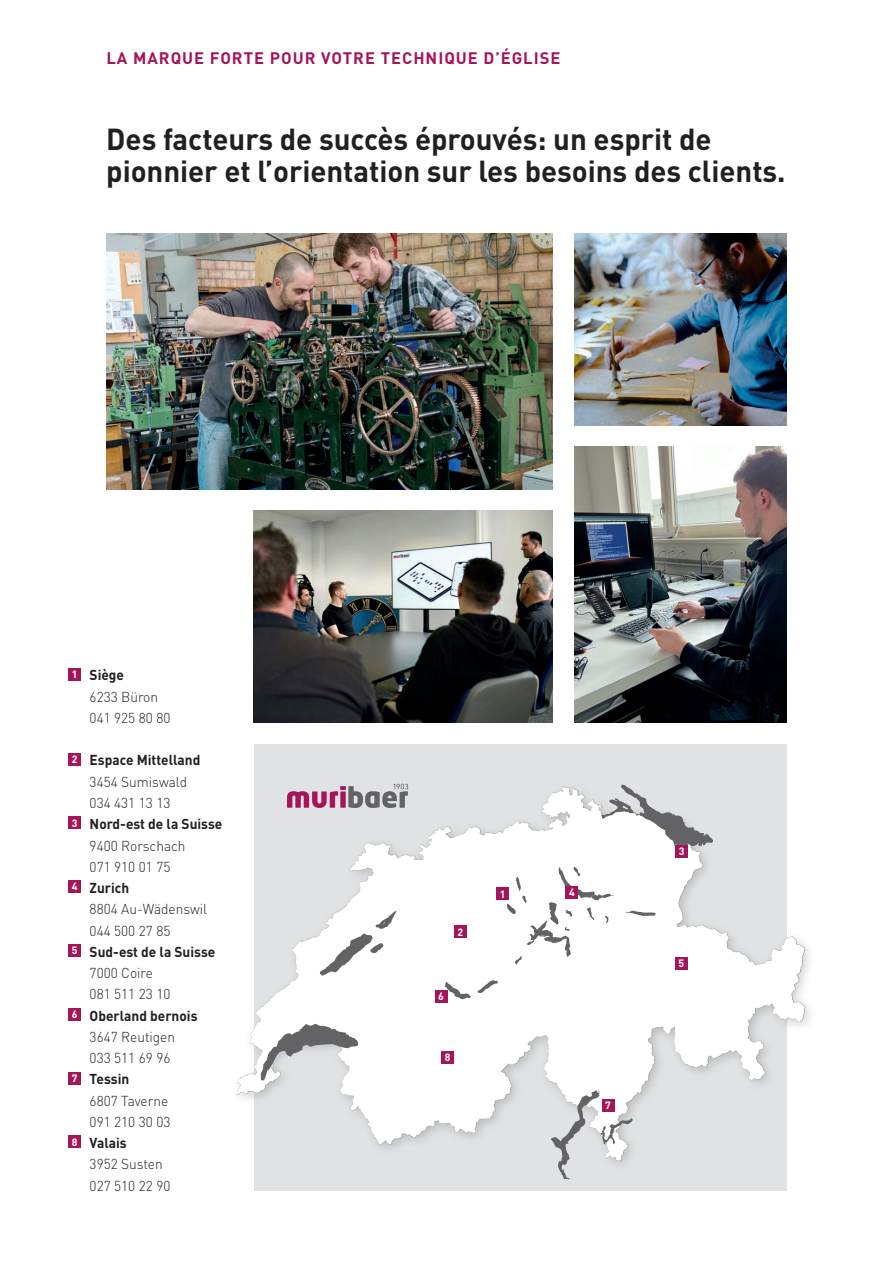
<style>
.page{position:relative;width:893px;height:1263px;background:#fff}
.page>*{position:absolute;margin:0;border:0;box-sizing:border-box;transform-origin:0 0}
.t1{font:700 30px/32px "DIN Pro";color:#231f20}
.t2{font:700 16.5px "DIN Pro";letter-spacing:.06em;color:#a4155a}
.t3{font:300 14.25px/21.3px "DIN Pro";color:#231f20;scale:.96 1}
.t4{font:700 14.25px "DIN Pro";color:#231f20;scale:.96 1}
.t5{font:700 10.5px "DIN Pro";color:#fff}
.s1{font-weight:700}
</style>
<div class="page">
<img style="left:254px;top:510px;width:299px;height:213px">
<img style="left:574px;top:446px;width:213px;height:277px">
<img style="left:574px;top:234px;width:213px;height:191px">
<div style="left:68px;top:668px;width:13px;height:12px;background:#a5155a"></div>
<div style="left:68px;top:753px;width:13px;height:12px;background:#a5155a"></div>
<div style="left:68px;top:816px;width:13px;height:13px;background:#a5155a"></div>
<div style="left:68px;top:880px;width:13px;height:13px;background:#a5155a"></div>
<div style="left:68px;top:944px;width:13px;height:13px;background:#a5155a"></div>
<div style="left:68px;top:1008px;width:13px;height:12px;background:#a5155a"></div>
<div style="left:68px;top:1071px;width:13px;height:13px;background:#a5155a"></div>
<div style="left:68px;top:1135px;width:13px;height:13px;background:#a5155a"></div>
<div style="left:254px;top:744px;width:533px;height:447px;background:#e1e2e4"></div>
<div style="left:230px;top:781px;width:587px;height:392px;background:#636366;opacity:.3"></div>
<svg style="left:236px;top:787px;width:569px;height:374px"></svg>
<svg style="left:260px;top:784px;width:453px;height:396px;fill:#fff"></svg>
<svg style="left:287px;top:784px;width:121px;height:24px"></svg>
<div style="left:602px;top:1099px;width:12px;height:12px;background:#a5155a"></div>
<div style="left:441px;top:1051px;width:13px;height:13px;background:#a5155a"></div>
<div style="left:454px;top:925px;width:13px;height:13px;background:#a5155a"></div>
<div style="left:675px;top:845px;width:13px;height:12px;background:#a5155a"></div>
<div style="left:496px;top:887px;width:13px;height:13px;background:#a5155a"></div>
<div style="left:566px;top:886px;width:12px;height:13px;background:#a5155a"></div>
<div style="left:675px;top:957px;width:13px;height:12px;background:#a5155a"></div>
<div style="left:435px;top:990px;width:13px;height:13px;background:#a5155a"></div>
<img style="left:106px;top:234px;width:447px;height:255px">
<p class="t2" style="left:106px;top:47px;width:456px">LA MARQUE FORTE POUR VOTRE TECHNIQUE D’ÉGLISE</p>
<h1 class="t1" style="left:106px;top:122px;width:681px">Des facteurs de succès éprouvés: un esprit de pionnier et l’orientation sur les besoins des clients.</h1>
<p class="t3" style="left:90px;top:664px;width:86px;text-indent:-18px"><sup>1</sup> <span class="s1">Siège<br></span>6233 Büron<br>041 925 80 80</p>
<p class="t4" style="left:72px;top:751px;width:135px"><sup>2</sup> Espace Mittelland</p>
<p class="t3" style="left:90px;top:770px;width:103px">3454 Sumiswald</p>
<p class="t3" style="left:90px;top:791px;width:86px">034 431 13 13</p>
<p class="t4" style="left:72px;top:814px;width:158px"><sup>3</sup> Nord-est de la Suisse</p>
<p class="t3" style="left:90px;top:834px;width:101px">9400 Rorschach</p>
<p class="t3" style="left:90px;top:855px;width:86px">071 910 01 75</p>
<p class="t4" style="left:72px;top:878px;width:61px"><sup>4</sup> Zurich</p>
<p class="t3" style="left:90px;top:898px;width:124px">8804 Au-Wädenswil</p>
<p class="t3" style="left:90px;top:919px;width:86px">044 500 27 85</p>
<p class="t4" style="left:72px;top:942px;width:151px"><sup>5</sup> Sud-est de la Suisse</p>
<p class="t3" style="left:90px;top:962px;width:67px">7000 Coire</p>
<p class="t3" style="left:90px;top:983px;width:86px">081 511 23 10</p>
<p class="t4" style="left:72px;top:1006px;width:132px"><sup>6</sup> Oberland bernois</p>
<p class="t3" style="left:90px;top:1025px;width:90px">3647 Reutigen</p>
<p class="t3" style="left:90px;top:1047px;width:86px">033 511 69 96</p>
<p class="t4" style="left:72px;top:1069px;width:61px"><sup>7</sup> Tessin</p>
<p class="t3" style="left:90px;top:1089px;width:83px">6807 Taverne</p>
<p class="t3" style="left:90px;top:1110px;width:86px">091 210 30 03</p>
<p class="t4" style="left:72px;top:1133px;width:59px"><sup>8</sup> Valais</p>
<p class="t3" style="left:90px;top:1153px;width:78px">3952 Susten</p>
<p class="t3" style="left:90px;top:1174px;width:86px">027 510 22 90</p>
<p class="t5" style="left:457px;top:925px;width:7px">2</p>
<p class="t5" style="left:438px;top:989px;width:7px">6</p>
<p class="t5" style="left:445px;top:1050px;width:7px">8</p>
<p class="t5" style="left:500px;top:886px;width:7px">1</p>
<p class="t5" style="left:569px;top:885px;width:7px">4</p>
<p class="t5" style="left:605px;top:1098px;width:7px">7</p>
<p class="t5" style="left:679px;top:844px;width:7px">3</p>
<p class="t5" style="left:679px;top:956px;width:7px">5</p>
</div>
